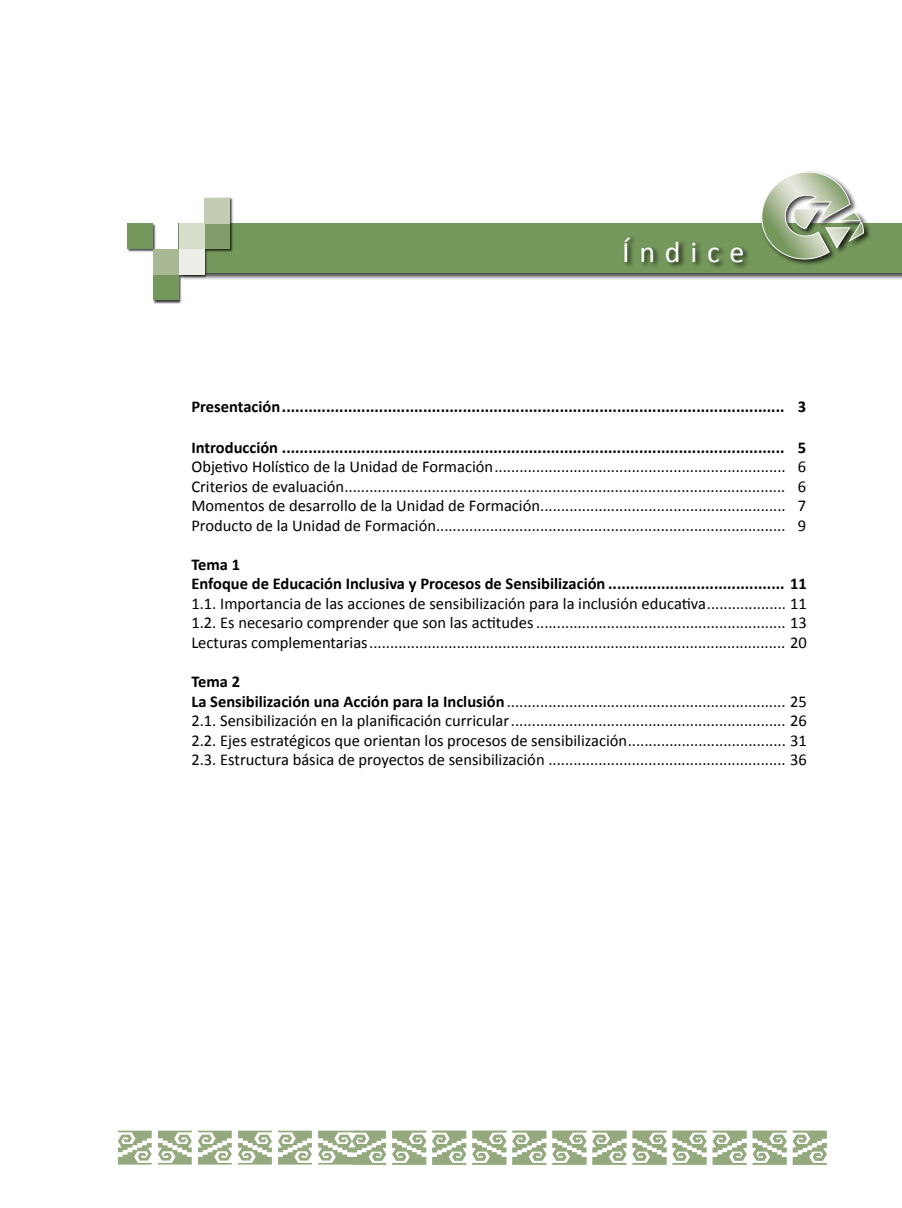
<style>
.page{position:relative;width:902px;height:1208px;background:#fff}
.page>*{position:absolute;margin:0;border:0;box-sizing:border-box;transform-origin:0 0}
.t1{font:30px "Calibri";color:#fff}
.t2{font:16.5px/19.5px "Calibri";color:#000}
.t3{font:700 16.5px "Calibri";color:#000}
.s1{font-weight:700}
</style>
<div class="page">
<svg style="left:392px;top:1130px;width:34px;height:34px"></svg>
<svg style="left:432px;top:1130px;width:34px;height:34px"></svg>
<svg style="left:472px;top:1130px;width:34px;height:34px"></svg>
<svg style="left:512px;top:1130px;width:34px;height:34px"></svg>
<svg style="left:552px;top:1130px;width:34px;height:34px"></svg>
<svg style="left:592px;top:1130px;width:34px;height:34px"></svg>
<svg style="left:632px;top:1130px;width:34px;height:34px"></svg>
<svg style="left:672px;top:1130px;width:34px;height:34px"></svg>
<svg style="left:712px;top:1130px;width:34px;height:34px"></svg>
<svg style="left:752px;top:1130px;width:34px;height:34px"></svg>
<svg style="left:792px;top:1130px;width:34px;height:34px"></svg>
<svg style="left:318px;top:1130px;width:68px;height:34px"></svg>
<svg style="left:278px;top:1130px;width:34px;height:34px"></svg>
<svg style="left:238px;top:1130px;width:34px;height:34px"></svg>
<svg style="left:198px;top:1130px;width:34px;height:34px"></svg>
<svg style="left:158px;top:1130px;width:34px;height:34px"></svg>
<svg style="left:118px;top:1130px;width:34px;height:34px"></svg>
<div style="left:177px;top:222px;width:724px;height:59px;background:#000;opacity:.75"></div>
<div style="left:179px;top:223px;width:722px;height:50px;background:#74975c"></div>
<div style="left:127px;top:197px;width:106px;height:107px;background:#000;opacity:.75"></div>
<div style="left:153px;top:275px;width:26px;height:25px;background:#74975c"></div>
<div style="left:179px;top:249px;width:25px;height:26px;background:#edeee7"></div>
<div style="left:204px;top:223px;width:26px;height:26px;background:#819e6a"></div>
<div style="left:128px;top:223px;width:25px;height:26px;background:#74975c"></div>
<div style="left:179px;top:223px;width:25px;height:26px;background:#d7dccb"></div>
<div style="left:153px;top:249px;width:26px;height:26px;background:#a7b893"></div>
<div style="left:204px;top:198px;width:26px;height:25px;background:#c2ccb2"></div>
<div style="left:622px;top:235px;width:128px;height:34px;background:#000;opacity:.75"></div>
<div style="left:759px;top:170px;width:112px;height:97px;background:#000;opacity:.75"></div>
<svg style="left:755px;top:170px;width:109px;height:95px"></svg>
<p class="t1" style="left:622px;top:233px;width:124px">Í n d i c e</p>
<p class="t3" style="left:191px;top:396px;width:616px">Presentación.................................................................................................................. 3</p>
<p class="t2" style="left:191px;top:438px;width:616px;text-align:justify"><span class="s1">Introducción .................................................................................................................. 5<br></span>Objetivo Holístico de la Unidad de Formación...................................................................... 6<br>Criterios de evaluación.......................................................................................................... 6<br>Momentos de desarrollo de la Unidad de Formación........................................................... 7<br>Producto de la Unidad de Formación.................................................................................... 9</p>
<p class="t2" style="left:191px;top:555px;width:617px"><span class="s1">Tema 1<br>Enfoque de Educación Inclusiva y Procesos de Sensibilización ........................................ 11<br></span>1.1. Importancia de las acciones de sensibilización para la inclusión educativa................... 11<br>1.2. Es necesario comprender que son las actitudes ............................................................ 13<br>Lecturas complementarias.................................................................................................... 20</p>
<p class="t2" style="left:191px;top:672px;width:617px"><span class="s1">Tema 2<br>La Sensibilización una Acción para la Inclusión</span>................................................................... 25<br>2.1. Sensibilización en la planificación curricular.................................................................. 26<br>2.2. Ejes estratégicos que orientan los procesos de sensibilización...................................... 31<br>2.3. Estructura básica de proyectos de sensibilización ......................................................... 36</p>
</div>
